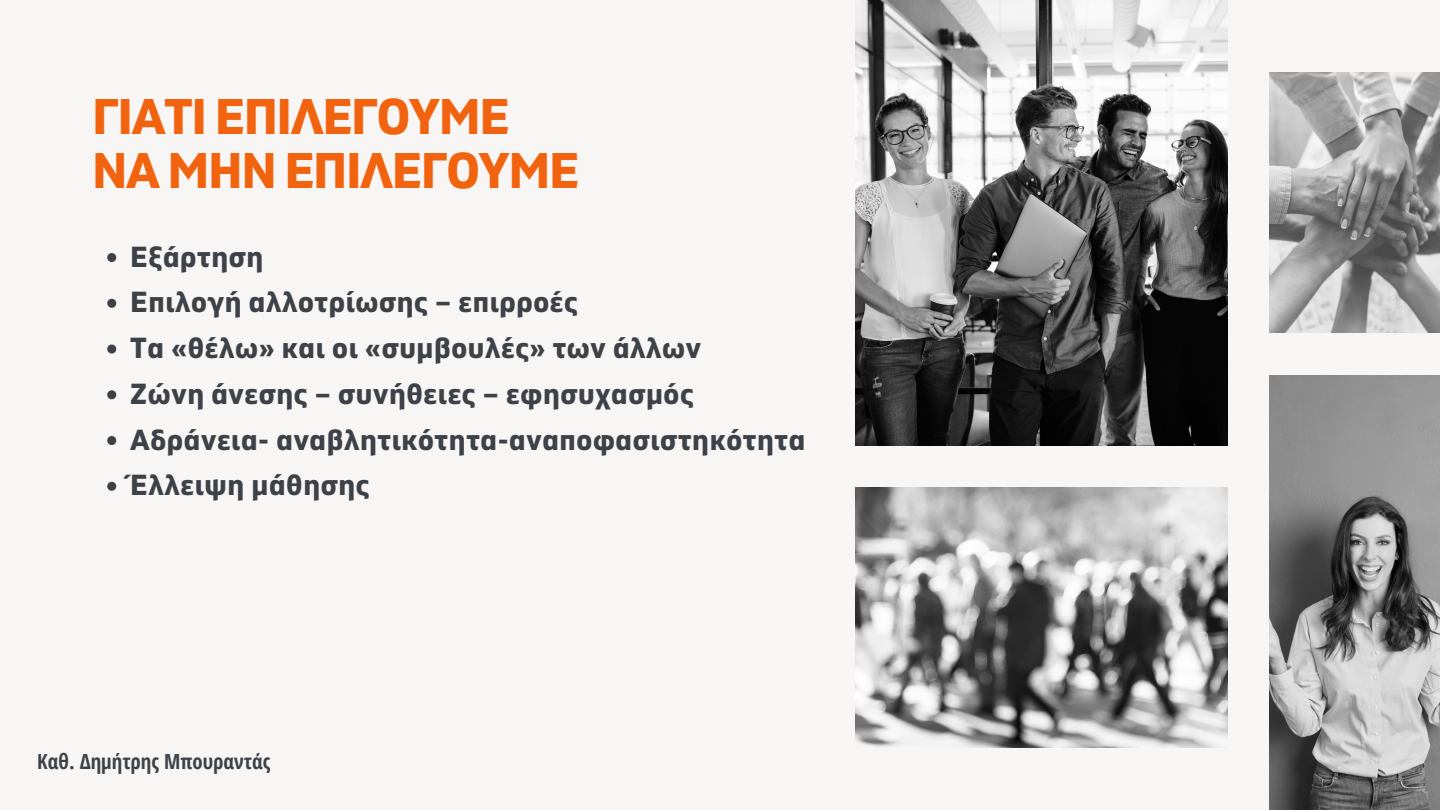
<style>
.page{position:relative;width:1440px;height:810px;background:#f7f6f4}
.page>*{position:absolute;margin:0;border:0;box-sizing:border-box;transform-origin:0 0}
.t1{font:700 50px "Gilam";letter-spacing:-.03em;color:#f1630f}
.t2{font:700 29px "Gilam";letter-spacing:.02em;color:#3d4248}
.t3{font:700 20.8px "Open Sans Condensed";color:#3d4248}
</style>
<div class="page">
<img style="left:856px;top:488px;width:371px;height:259px">
<img style="left:1269px;top:73px;width:171px;height:259px">
<img style="left:856px;top:0;width:371px;height:445px">
<img style="left:1269px;top:375px;width:171px;height:435px">
<svg style="left:107px;top:253px;width:9px;height:9px"></svg>
<svg style="left:107px;top:299px;width:9px;height:9px"></svg>
<svg style="left:107px;top:345px;width:9px;height:9px"></svg>
<svg style="left:107px;top:390px;width:9px;height:9px"></svg>
<svg style="left:107px;top:436px;width:9px;height:9px"></svg>
<svg style="left:107px;top:482px;width:9px;height:9px"></svg>
<p class="t1" style="left:92px;top:87px;width:419px">ΓΙΑΤΙ ΕΠΙΛΕΓΟΥΜΕ</p>
<p class="t1" style="left:92px;top:141px;width:489px">ΝΑ ΜΗΝ ΕΠΙΛΕΓΟΥΜΕ</p>
<p class="t2" style="left:130px;top:239px;width:135px">Εξάρτηση</p>
<p class="t2" style="left:130px;top:285px;width:449px">Επιλογή αλλοτρίωσης – επιρροές</p>
<p class="t2" style="left:130px;top:331px;width:572px">Τα «θέλω» και οι «συμβουλές» των άλλων</p>
<p class="t2" style="left:130px;top:377px;width:565px">Ζώνη άνεσης – συνήθειες – εφησυχασμός</p>
<p class="t2" style="left:130px;top:422px;width:677px">Αδράνεια- αναβλητικότητα-αναποφασιστηκότητα</p>
<p class="t2" style="left:130px;top:468px;width:241px">Έλλειψη μάθησης</p>
<p class="t3" style="left:37px;top:747px;width:235px">Καθ. Δημήτρης Μπουραντάς</p>
</div>
